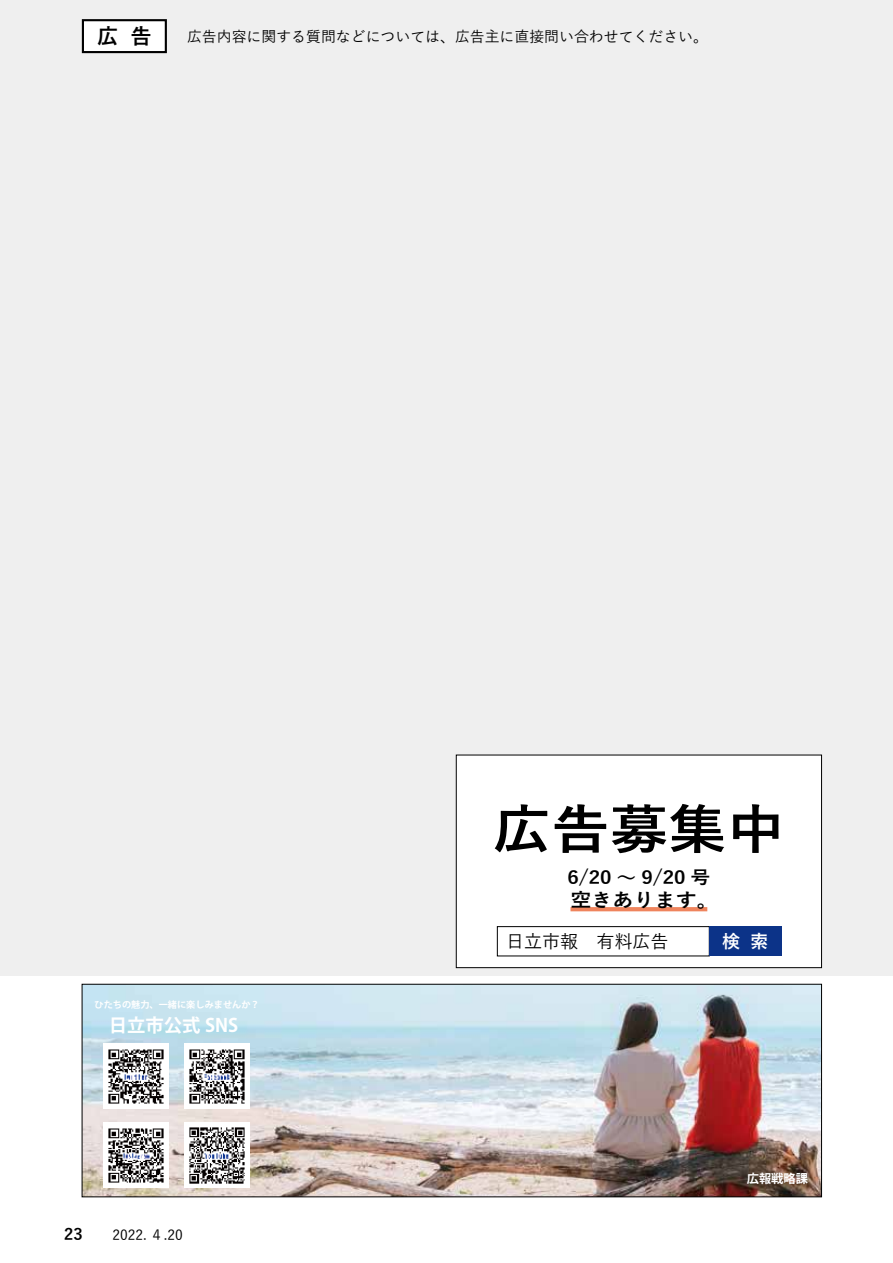
<style>
.page{position:relative;width:893px;height:1263px;background:#fff}
.page>*{position:absolute;margin:0;border:0;box-sizing:border-box;transform-origin:0 0}
.t1{font:700 53.1px "Yu Gothic";color:#000;scale:1.1 1}
.t2{font:700 21.3px "Yu Gothic";color:#000}
.t3{font:700 19.2px "Yu Gothic";color:#000;scale:1.1 1}
.t4{font:700 18.3px "Koz Go Pro";color:#fff}
.t5{font:700 18px "Yu Gothic";color:#000;scale:1.1 1}
.t6{font:500 18px "Yu Gothic";color:#000}
.t7{font:700 18px "Yu Gothic";color:#fff}
.t8{font:700 15.9px "Yu Gothic";color:#000}
.t9{font:500 14.85px "Yu Gothic";color:#000}
.t10{font:500 13.8px "Yu Gothic";color:#000}
.t11{font:700 12.3px "Koz Go Pro";color:#fff}
.t12{font:700 9.15px "Koz Go Pro";color:#fff}
</style>
<div class="page">
<div style="left:0;top:0;width:893px;height:976px;background:#efefef"></div>
<img style="left:84px;top:986px;width:736px;height:209px">
<img style="left:103px;top:1123px;width:65px;height:65px">
<img style="left:103px;top:1043px;width:65px;height:65px">
<img style="left:185px;top:1043px;width:65px;height:65px">
<img style="left:185px;top:1123px;width:65px;height:65px">
<div style="left:83px;top:20px;width:83px;height:32px;background:#fff"></div>
<div style="left:82px;top:19px;width:85px;height:34px;border:2px solid #000"></div>
<div style="left:456px;top:755px;width:365px;height:213px;background:#fff"></div>
<svg style="left:570px;top:907px;width:137px;height:4px"></svg>
<div style="left:456px;top:755px;width:366px;height:213px;border:1px solid #000"></div>
<div style="left:497px;top:926px;width:212px;height:30px;border:1px solid #000"></div>
<div style="left:709px;top:926px;width:72px;height:30px;background:#0c3388"></div>
<h2 class="t2" style="left:97px;top:24px;width:56px">広 告</h2>
<p class="t9" style="left:187px;top:23px;width:522px">広告内容に関する質問などについては、広告主に直接問い合わせてください。</p>
<p class="t12" style="left:95px;top:998px;width:167px">ひたちの魅力、一緒に楽しみませんか？</p>
<p class="t4" style="left:109px;top:1013px;width:131px">日立市公式 SNS</p>
<p class="t8" style="left:64px;top:1225px;width:20px">23</p>
<p class="t10" style="left:112px;top:1222px;width:72px">2022. ４.20</p>
<h1 class="t1" style="left:493px;top:799px;width:267px">広告募集中</h1>
<p class="t5" style="left:567px;top:868px;width:131px">6/20 ～ 9/20 号</p>
<p class="t3" style="left:570px;top:889px;width:135px">空きあります。</p>
<p class="t6" style="left:506px;top:925px;width:164px">日立市報　有料広告</p>
<p class="t7" style="left:722px;top:931px;width:48px">検 索</p>
<p class="t11" style="left:747px;top:1171px;width:63px">広報戦略課</p>
</div>
